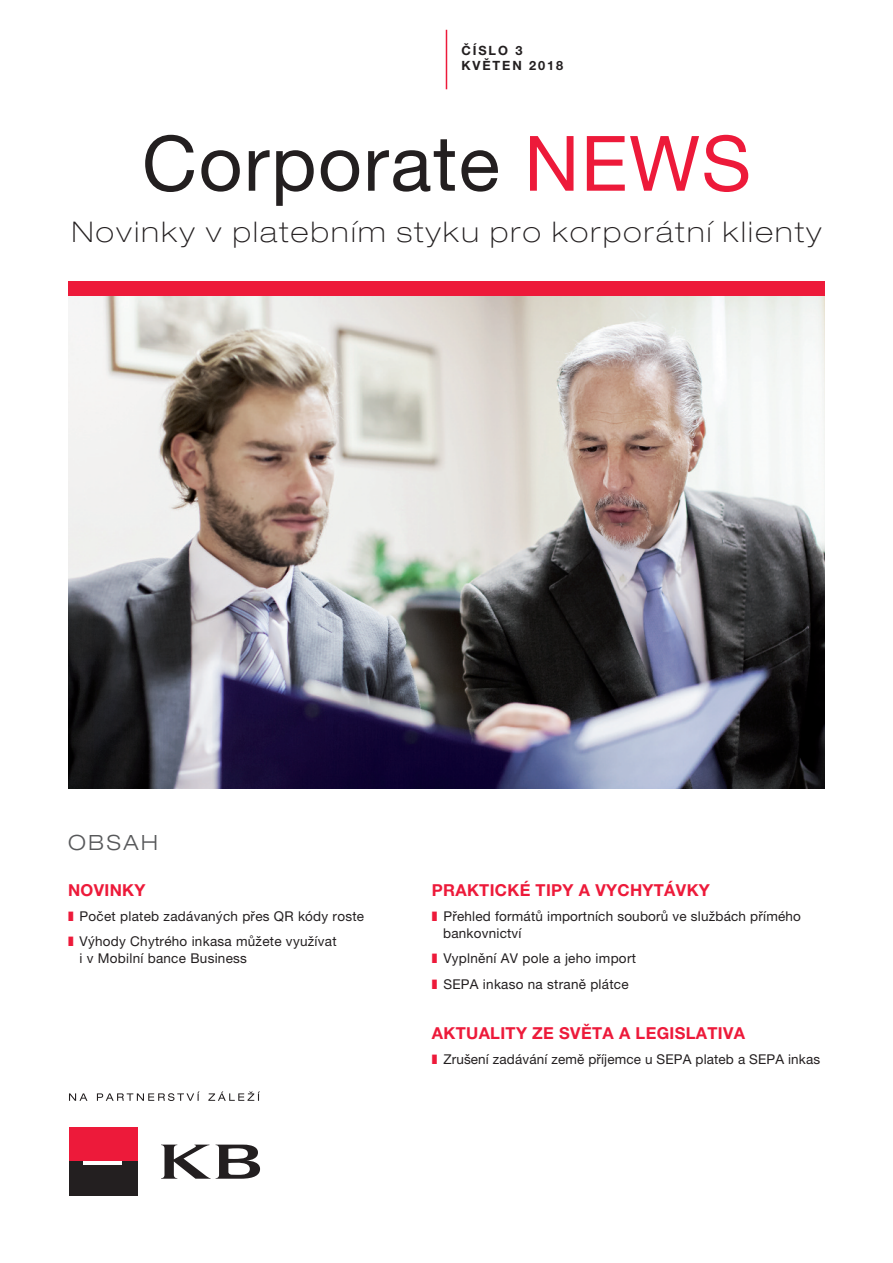
<style>
.page{position:relative;width:893px;height:1263px;background:#fff}
.page>*{position:absolute;margin:0;border:0;box-sizing:border-box;transform-origin:0 0}
.t1{font:76.5px "Helvetica Neue LT Pro";letter-spacing:.02em;color:#231f20}
.t2{font:100 expanded 28.5px "Helvetica Neue LT Pro";letter-spacing:.085em;color:#231f20}
.t3{font:300 expanded 21px "Helvetica Neue LT Pro";letter-spacing:.125em;color:#57585a}
.t4{font:700 16.5px "Helvetica Neue LT Pro";letter-spacing:.02em;color:#ed1a3a}
.t5{font:13.5px/25.2px "Helvetica Neue LT Pro";letter-spacing:.02em;color:#231f20}
.t6{font:700 12.75px/15.3px "Helvetica Neue LT Pro";letter-spacing:.15em;color:#231f20}
.s1{color:#ed1a3a}
</style>
<div class="page">
<svg style="left:161px;top:1144px;width:99px;height:35px"></svg>
<div style="left:69px;top:1127px;width:68px;height:35px;background:#ed1a3a"></div>
<div style="left:69px;top:1161px;width:68px;height:35px;background:#231f20"></div>
<hr style="left:83px;top:1161px;width:39px;height:4px;background:#fff">
<svg style="left:69px;top:1091px;width:191px;height:10px"></svg>
<hr style="left:446px;top:30px;width:1px;height:59px;background:#ed1a3a">
<img style="left:68px;top:295px;width:757px;height:493px">
<div style="left:68px;top:281px;width:757px;height:14px;background:#ed1a3a"></div>
<p class="t6" style="left:461px;top:43px;width:104px">ČÍSLO 3<br>KVĚTEN 2018</p>
<h1 class="t1" style="left:142px;top:136px;width:611px">Corporate <span class="s1">NEwS</span></h1>
<h2 class="t2" style="left:72px;top:221px;width:751px">Novinky v platebním styku pro korporátní klienty</h2>
<h3 class="t3" style="left:68px;top:834px;width:91px">OBSAH</h3>
<p class="t4" style="left:68px;top:884px;width:79px">NOVINKY</p>
<p class="t5" style="left:68px;top:904px;width:298px"><span class="s1">❚</span> Počet plateb zadávaných přes QR kódy roste <span class="s1">❚</span> Výhody Chytrého inkasa můžete využívat</p>
<p class="t5" style="left:79px;top:947px;width:169px">i v Mobilní bance Business</p>
<p class="t4" style="left:432px;top:884px;width:280px">PRAKTICKÉ TIPY A VYCHYTÁVKY</p>
<p class="t5" style="left:443px;top:908px;width:359px;line-height:17.7px;text-indent:-11px"><span class="s1">❚</span> Přehled formátů importních souborů ve službách přímého bankovnictví</p>
<p class="t5" style="left:432px;top:947px;width:206px"><span class="s1">❚</span> Vyplnění AV pole a jeho import <span class="s1">❚</span> SEPA inkaso na straně plátce</p>
<p class="t4" style="left:432px;top:1027px;width:315px">AKTUALITY ZE SVĚTA A LEGISLATIVA</p>
<p class="t5" style="left:432px;top:1048px;width:390px"><span class="s1">❚</span> Zrušení zadávání země příjemce u SEPA plateb a SEPA inkas</p>
</div>
